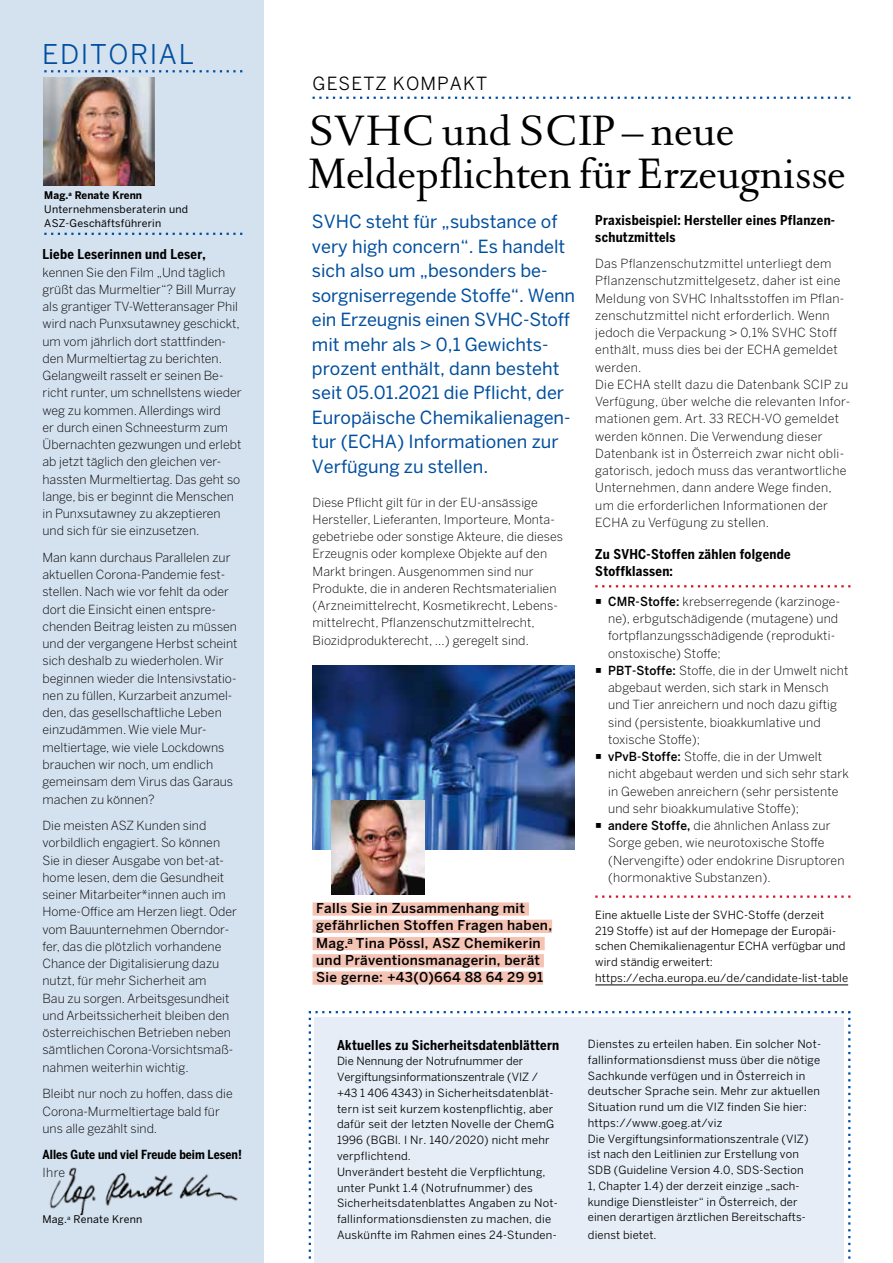
<style>
.page{position:relative;width:893px;height:1263px;background:#fff}
.page>*{position:absolute;margin:0;border:0;box-sizing:border-box;transform-origin:0 0}
.t1{font:44.4px/43.2px "DTL Romulus ST";color:#000}
.t2{font:27px "Benton Sans";letter-spacing:.06em;color:#004f9f}
.t3{font:18px/24.5px "Benton Sans";color:#004f9f}
.t4{font:18px "Benton Sans";letter-spacing:.06em;color:#000}
.t5{font:700 condensed 13.5px/17.2px "Benton Sans";letter-spacing:.02em;color:#000}
.t6{font:500 13.5px/17.2px "Benton Sans";letter-spacing:.02em;color:#000}
.t7{font:300 12.45px/17.2px "Benton Sans";color:#000}
.t8{font:300 12.45px/17.2px "Benton Sans";letter-spacing:.02em;color:#000}
.t9{font:700 condensed 12.45px "Benton Sans";color:#000}
.t10{font:11.25px/15.8px "Benton Sans";letter-spacing:.02em;color:#000}
.t11{font:10.5px/13.8px "Benton Sans";letter-spacing:.02em;color:#000}
.t12{font:500 9.6px "Benton Sans";color:#000}
.s1{font-weight:700}
.s2{font-weight:500}
</style>
<div class="page">
<img style="left:313px;top:666px;width:261px;height:183px">
<div style="left:0;top:0;width:264px;height:1263px;background:#d4e1ef"></div>
<img style="left:44px;top:78px;width:111px;height:108px">
<svg style="left:44px;top:233px;width:198px;height:2px"></svg>
<svg style="left:44px;top:70px;width:198px;height:2px"></svg>
<img style="left:49px;top:1167px;width:189px;height:49px">
<svg style="left:313px;top:97px;width:537px;height:2px"></svg>
<svg style="left:595px;top:585px;width:255px;height:2px"></svg>
<svg style="left:595px;top:895px;width:255px;height:3px"></svg>
<hr style="left:595px;top:985px;width:253px;height:1px;background:#000">
<div style="left:308px;top:1011px;width:543px;height:252px;background:#e6edf6"></div>
<div style="left:313px;top:902px;width:216px;height:14px;background:#f4c3b4"></div>
<div style="left:313px;top:920px;width:239px;height:13px;background:#f4c3b4"></div>
<div style="left:313px;top:937px;width:232px;height:13px;background:#f4c3b4"></div>
<div style="left:313px;top:954px;width:231px;height:13px;background:#f4c3b4"></div>
<div style="left:313px;top:971px;width:230px;height:14px;background:#f4c3b4"></div>
<img style="left:332px;top:801px;width:93px;height:93px">
<h2 class="t2" style="left:42px;top:38px;width:153px">EDITORIAL</h2>
<p class="t11" style="left:44px;top:189px;width:145px"><span class="s1">Mag.</span><sup>a</sup> <span class="s1">Renate Krenn<br></span>Unternehmensberaterin und<br>ASZ-Geschäftsführerin</p>
<p class="t5" style="left:43px;top:246px;width:165px">Liebe Leserinnen und Leser,</p>
<p class="t7" style="left:43px;top:263px;width:201px">kennen Sie den Film „Und täglich grüßt das Murmeltier“? Bill Murray als grantiger TV-Wetteransager Phil wird nach Punxsutawney geschickt, um vom jährlich dort stattfinden&shy;den Murmeltiertag zu berichten.<br>Gelangweilt rasselt er seinen Be&shy;richt runter, um schnellstens wieder weg zu kommen. Allerdings wird<br>er durch einen Schneesturm zum Übernachten gezwungen und erlebt ab jetzt täglich den gleichen ver&shy;hassten Murmeltiertag. Das geht so lange, bis er beginnt die Menschen in Punxsutawney zu akzeptieren und sich für sie einzusetzen.</p>
<p class="t7" style="left:43px;top:549px;width:197px">Man kann durchaus Parallelen zur aktuellen Corona-Pandemie fest&shy;stellen. Nach wie vor fehlt da oder dort die Einsicht einen entspre&shy;chenden Beitrag leisten zu müssen und der vergangene Herbst scheint sich deshalb zu wiederholen. Wir beginnen wieder die Intensivstatio&shy;nen zu füllen, Kurzarbeit anzumel&shy;den, das gesellschaftliche Leben einzudämmen. Wie viele Mur&shy;meltiertage, wie viele Lockdowns brauchen wir noch, um endlich gemeinsam dem Virus das Garaus machen zu können?</p>
<p class="t7" style="left:43px;top:817px;width:196px">Die meisten ASZ Kunden sind vorbildlich engagiert. So können<br>Sie in dieser Ausgabe von bet-at&shy;home lesen, dem die Gesundheit seiner Mitarbeiter*innen auch im<br>Home-Office am Herzen liegt. Oder vom Bauunternehmen Oberndor&shy;fer, das die plötzlich vorhandene<br>Chance der Digitalisierung dazu nutzt, für mehr Sicherheit am<br>Bau zu sorgen. Arbeitsgesundheit und Arbeitssicherheit bleiben den österreichischen Betrieben neben sämtlichen Corona-Vorsichtsmaß&shy;nahmen weiterhin wichtig.</p>
<p class="t7" style="left:43px;top:1085px;width:192px">Bleibt nur noch zu hoffen, dass die<br>Corona-Murmeltiertage bald für uns alle gezählt sind.</p>
<p class="t9" style="left:43px;top:1147px;width:201px">Alles Gute und viel Freude beim Lesen!</p>
<p class="t7" style="left:43px;top:1163px;width:24px">Ihre</p>
<p class="t11" style="left:43px;top:1212px;width:101px">Mag.<sup>a</sup> Renate Krenn</p>
<h3 class="t4" style="left:313px;top:73px;width:176px">GESETZ KOMPAKT</h3>
<h1 class="t1" style="left:308px;top:110px;width:539px">SVHC und SCIP – neue<br>Meldepflichten für Erzeugnisse</h1>
<p class="t3" style="left:312px;top:209px;width:265px">SVHC steht für „substance of very high concern“. Es handelt sich also um „besonders be&shy;sorgniserregende Stoffe“. Wenn ein Erzeugnis einen SVHC-Stoff mit mehr als &gt; 0,1 Gewichts&shy;prozent enthält, dann besteht seit 05.01.2021 die Pflicht, der<br>Europäische Chemikalienagen&shy;tur (ECHA) Informationen zur<br>Verfügung zu stellen.</p>
<p class="t5" style="left:595px;top:211px;width:241px">Praxisbeispiel: Hersteller eines Pflanzen&shy;schutzmittels</p>
<p class="t8" style="left:595px;top:255px;width:256px">Das Pflanzenschutzmittel unterliegt dem Pflanzenschutzmittelgesetz, daher ist eine Meldung von SVHC Inhaltsstoffen im Pflan&shy;zenschutzmittel nicht erforderlich. Wenn jedoch die Verpackung &gt; 0,1% SVHC Stoff enthält, muss dies bei der ECHA gemeldet werden.<br>Die ECHA stellt dazu die Datenbank SCIP zu Verfügung, über welche die relevanten Infor&shy;mationen gem. Art. 33 RECH-VO gemeldet werden können. Die Verwendung dieser Datenbank ist in Österreich zwar nicht obli&shy;gatorisch, jedoch muss das verantwortliche Unternehmen, dann andere Wege finden, um die erforderlichen Informationen der ECHA zu Verfügung zu stellen.</p>
<p class="t7" style="left:313px;top:493px;width:252px">Diese Pflicht gilt für in der EU-ansässige Hersteller, Lieferanten, Importeure, Monta&shy;gebetriebe oder sonstige Akteure, die dieses Erzeugnis oder komplexe Objekte auf den Markt bringen. Ausgenommen sind nur Produkte, die in anderen Rechtsmaterialien (Arzneimittelrecht, Kosmetikrecht, Lebens&shy;mittelrecht, Pflanzenschutzmittelrecht, Biozidprodukterecht, …) geregelt sind.</p>
<p class="t5" style="left:595px;top:545px;width:197px">Zu SVHC-Stoffen zählen folgende<br>Stoffklassen:</p>
<p class="t7" style="left:608px;top:593px;width:234px;text-indent:-13px">○ <span class="s2">CMR-Stoffe:</span> krebserregende (karzinoge&shy;ne), erbgutschädigende (mutagene) und fortpflanzungsschädigende (reprodukti&shy;onstoxische) Stoffe;</p>
<p class="t7" style="left:608px;top:662px;width:242px;text-indent:-13px">○ <span class="s2">PBT-Stoffe:</span> Stoffe, die in der Umwelt nicht abgebaut werden, sich stark in Mensch und Tier anreichern und noch dazu giftig sind (persistente, bioakkumlative und toxische Stoffe);</p>
<p class="t7" style="left:608px;top:748px;width:242px;text-indent:-13px">○ <span class="s2">vPvB-Stoffe:</span> Stoffe, die in der Umwelt nicht abgebaut werden und sich sehr stark in Geweben anreichern (sehr persistente und sehr bioakkumulative Stoffe);</p>
<p class="t7" style="left:608px;top:817px;width:238px;text-indent:-13px">○ <span class="s2">andere Stoffe,</span> die ähnlichen Anlass zur Sorge geben, wie neurotoxische Stoffe (Nervengifte) oder endokrine Disruptoren (hormonaktive Substanzen).</p>
<p class="t10" style="left:595px;top:907px;width:254px">Eine aktuelle Liste der SVHC-Stoffe (derzeit<br>219 Stoffe) ist auf der Homepage der Europäi&shy;schen Chemikalienagentur ECHA verfügbar und wird ständig erweitert: https://echa.europa.eu/de/candidate-list-table</p>
<p class="t6" style="left:316px;top:899px;width:237px">Falls Sie in Zusammenhang mit gefährlichen Stoffen Fragen haben,<br>Mag. Tina Pössl, ASZ Chemikerin und Präventionsmanagerin, berät<br>Sie gerne: +43(0)664 88 64 29 91</p>
<p class="t12" style="left:347px;top:935px;width:7px">a</p>
<p class="t5" style="left:337px;top:1036px;width:224px">Aktuelles zu Sicherheitsdatenblättern</p>
<p class="t10" style="left:337px;top:1053px;width:222px">Die Nennung der Notrufnummer der Vergiftungsinformationszentrale (VIZ / +43 1 406 4343) in Sicherheitsdatenblät&shy;tern ist seit kurzem kostenpflichtig, aber dafür seit der letzten Novelle der ChemG 1996 (BGBl. I Nr. 140/2020) nicht mehr verpflichtend.<br>Unverändert besteht die Verpflichtung, unter Punkt 1.4 (Notrufnummer) des Sicherheitsdatenblattes Angaben zu Not&shy;fallinformationsdiensten zu machen, die Auskünfte im Rahmen eines 24-Stunden-</p>
<p class="t10" style="left:588px;top:1036px;width:235px">Dienstes zu erteilen haben. Ein solcher Not&shy;fallinformationsdienst muss über die nötige Sachkunde verfügen und in Österreich in deutscher Sprache sein. Mehr zur aktuellen Situation rund um die VIZ finden Sie hier: https://www.goeg.at/viz<br>Die Vergiftungsinformationszentrale (VIZ) ist nach den Leitlinien zur Erstellung von SDB (Guideline Version 4.0, SDS-Section<br>1, Chapter 1.4) der derzeit einzige „sach&shy;kundige Dienstleister“ in Österreich, der einen derartigen ärztlichen Bereitschafts-</p>
<p class="t10" style="left:588px;top:1226px;width:70px">dienst bietet.</p>
</div>
